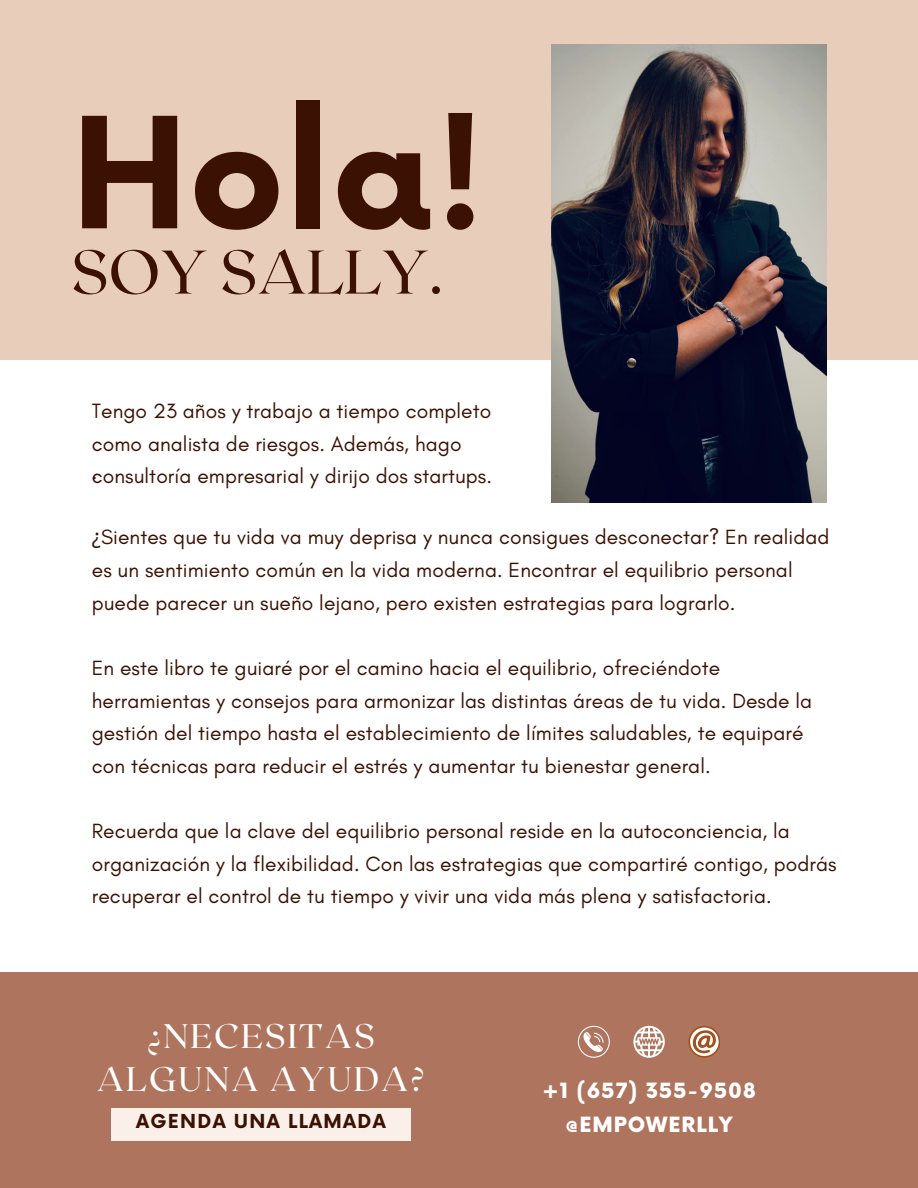
<style>
.page{position:relative;width:918px;height:1188px;background:#fff}
.page>*{position:absolute;margin:0;border:0;box-sizing:border-box;transform-origin:0 0}
.t1{font:700 150px "Now";color:#3b1103}
.t2{font:61.5px "Roxborough CF";color:#3b1103}
.t3{font:34.05px/42.3px "Roxborough CF";letter-spacing:.06em;color:#fff;text-align:center}
.t4{font:21px/32.7px "Glacial Indifference";letter-spacing:.005em;color:#3b1103}
.t5{font:900 20.55px "Now";letter-spacing:.05em;color:#fff}
.t6{font:700 18.75px "Now";letter-spacing:.07em;color:#3b1103}
.s1{font-family:"Noto Sans"}
</style>
<div class="page">
<div style="left:0;top:0;width:918px;height:359px;background:#e8cdbb"></div>
<img style="left:552px;top:45px;width:274px;height:458px">
<div style="left:0;top:973px;width:918px;height:215px;background:#ae745d"></div>
<div style="left:111px;top:1108px;width:300px;height:33px;background:#faf0e9"></div>
<svg style="left:578px;top:1026px;width:31px;height:31px"></svg>
<svg style="left:633px;top:1026px;width:32px;height:31px"></svg>
<svg style="left:688px;top:1026px;width:32px;height:31px"></svg>
<h6 class="t1" style="left:71px;top:93px;width:417px">Hola!</h6>
<p class="t2" style="left:71px;top:232px;width:373px">SOY SALLY.</p>
<p class="t4" style="left:92px;top:394px;width:402px">Tengo 23 años y trabajo a tiempo completo como analista de riesgos. Además, hago consultoría empresarial y dirijo dos startups.</p>
<h1 class="t4" style="left:92px;top:456px;width:7px">.</h1>
<p class="t4" style="left:92px;top:521px;width:739px"><span class="s1">¿</span>Sientes que tu vida va muy deprisa y nunca consigues desconectar? En realidad es un sentimiento común en la vida moderna. Encontrar el equilibrio personal puede parecer un sueño lejano, pero existen estrategias para lograrlo.</p>
<h6 class="t4" style="left:92px;top:651px;width:722px">En este libro te guiaré por el camino hacia el equilibrio, ofreciéndote herramientas y consejos para armonizar las distintas áreas de tu vida. Desde la gestión del tiempo hasta el establecimiento de límites saludables, te equiparé con técnicas para reducir el estrés y aumentar tu bienestar general.</h6>
<h6 class="t4" style="left:92px;top:814px;width:746px">Recuerda que la clave del equilibrio personal reside en la autoconciencia, la organización y la flexibilidad. Con las estrategias que compartiré contigo, podrás recuperar el control de tu tiempo y vivir una vida más plena y satisfactoria.</h6>
<p class="t3" style="left:97px;top:1014px;width:330px">¿NECESITAS<br>ALGUNA AYUDA?</p>
<p class="t6" style="left:136px;top:1111px;width:251px">AGENDA UNA LLAMADA</p>
<h6 class="t5" style="left:542px;top:1080px;width:215px">+1 (657) 355-9508</h6>
<h6 class="t5" style="left:565px;top:1114px;width:169px">@EMPOWERLLY</h6>
</div>
